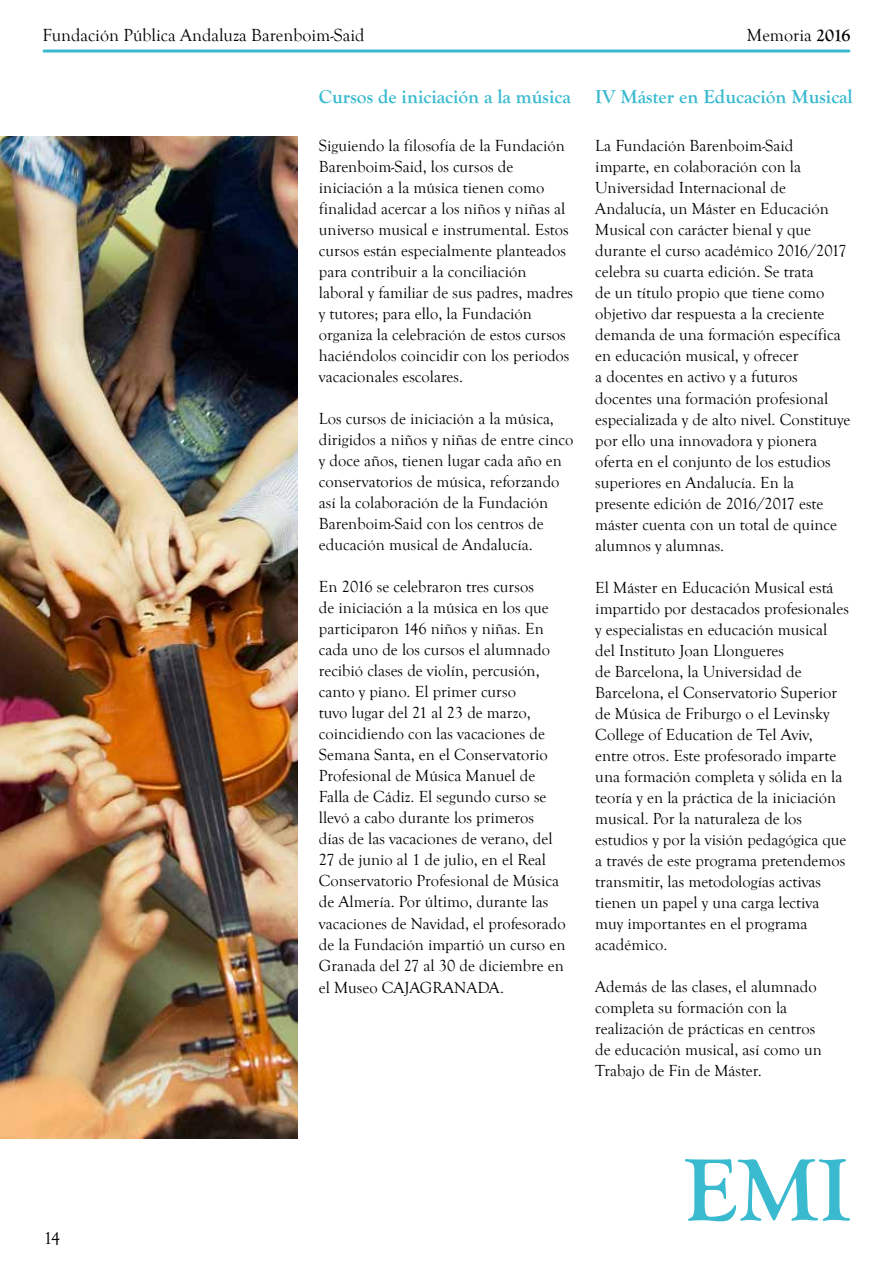
<style>
.page{position:relative;width:893px;height:1263px;background:#fff}
.page>*{position:absolute;margin:0;border:0;box-sizing:border-box;transform-origin:0 0}
.t1{font:700 91.5px "Goudy Old Style T";color:#39bacf}
.t2{font:700 19.5px "Goudy Old Style T";color:#39bacf}
.t3{font:18px "Goudy Old Style T";color:#000}
.t4{font:16.5px/21px "Goudy Old Style T";color:#000}
.s1{font-weight:700}
</style>
<div class="page">
<hr style="left:44px;top:50px;width:805px;height:3px;background:#39bacf">
<img style="left:0;top:136px;width:298px;height:1002px">
<p class="t3" style="left:43px;top:25px;width:324px">Fundación Pública Andaluza Barenboim-Said</p>
<p class="t3" style="left:747px;top:25px;width:105px">Memoria <span class="s1">2016</span></p>
<p class="t2" style="left:319px;top:86px;width:253px">Cursos de iniciación a la música</p>
<p class="t2" style="left:595px;top:86px;width:259px">IV Máster en Educación Musical</p>
<p class="t3" style="left:44px;top:1228px;width:18px">14</p>
<p class="t4" style="left:319px;top:136px;width:256px">Siguiendo la filosofía de la Fundación Barenboim-Said, los cursos de iniciación a la música tienen como finalidad acercar a los niños y niñas al universo musical e instrumental. Estos cursos están especialmente planteados para contribuir a la conciliación laboral y familiar de sus padres, madres y tutores; para ello, la Fundación organiza la celebración de estos cursos haciéndolos coincidir con los periodos vacacionales escolares.</p>
<p class="t4" style="left:319px;top:409px;width:256px">Los cursos de iniciación a la música, dirigidos a niños y niñas de entre cinco y doce años, tienen lugar cada año en conservatorios de música, reforzando así la colaboración de la Fundación Barenboim-Said con los centros de educación musical de Andalucía.</p>
<p class="t4" style="left:319px;top:577px;width:248px">En 2016 se celebraron tres cursos<br>de iniciación a la música en los que participaron 146 niños y niñas. En cada uno de los cursos el alumnado recibió clases de violín, percusión, canto y piano. El primer curso<br>tuvo lugar del 21 al 23 de marzo, coincidiendo con las vacaciones de Semana Santa, en el Conservatorio Profesional de Música Manuel de Falla de Cádiz. El segundo curso se llevó a cabo durante los primeros<br>días de las vacaciones de verano, del 27 de junio al 1 de julio, en el Real Conservatorio Profesional de Música de Almería. Por último, durante las vacaciones de Navidad, el profesorado de la Fundación impartió un curso en Granada del 27 al 30 de diciembre en</p>
<p class="t4" style="left:319px;top:977px;width:187px">el Museo CAJAGRANADA.</p>
<p class="t4" style="left:595px;top:136px;width:257px">La Fundación Barenboim-Said imparte, en colaboración con la Universidad Internacional de Andalucía, un Máster en Educación Musical con carácter bienal y que durante el curso académico 2016/2017 celebra su cuarta edición. Se trata<br>de un título propio que tiene como objetivo dar respuesta a la creciente demanda de una formación específica en educación musical, y ofrecer<br>a docentes en activo y a futuros docentes una formación profesional especializada y de alto nivel. Constituye por ello una innovadora y pionera oferta en el conjunto de los estudios superiores en Andalucía. En la presente edición de 2016/2017 este máster cuenta con un total de quince alumnos y alumnas.</p>
<p class="t4" style="left:595px;top:577px;width:255px">El Máster en Educación Musical está impartido por destacados profesionales y especialistas en educación musical del Instituto Joan Llongueres<br>de Barcelona, la Universidad de Barcelona, el Conservatorio Superior de Música de Friburgo o el Levinsky College of Education de Tel Aviv, entre otros. Este profesorado imparte una formación completa y sólida en la teoría y en la práctica de la iniciación musical. Por la naturaleza de los estudios y por la visión pedagógica que a través de este programa pretendemos transmitir, las metodologías activas tienen un papel y una carga lectiva muy importantes en el programa académico.</p>
<p class="t4" style="left:595px;top:976px;width:228px">Además de las clases, el alumnado completa su formación con la realización de prácticas en centros de educación musical, así como un<br>Trabajo de Fin de Máster.</p>
<h1 class="t1" style="left:683px;top:1139px;width:169px">EMI</h1>
</div>
